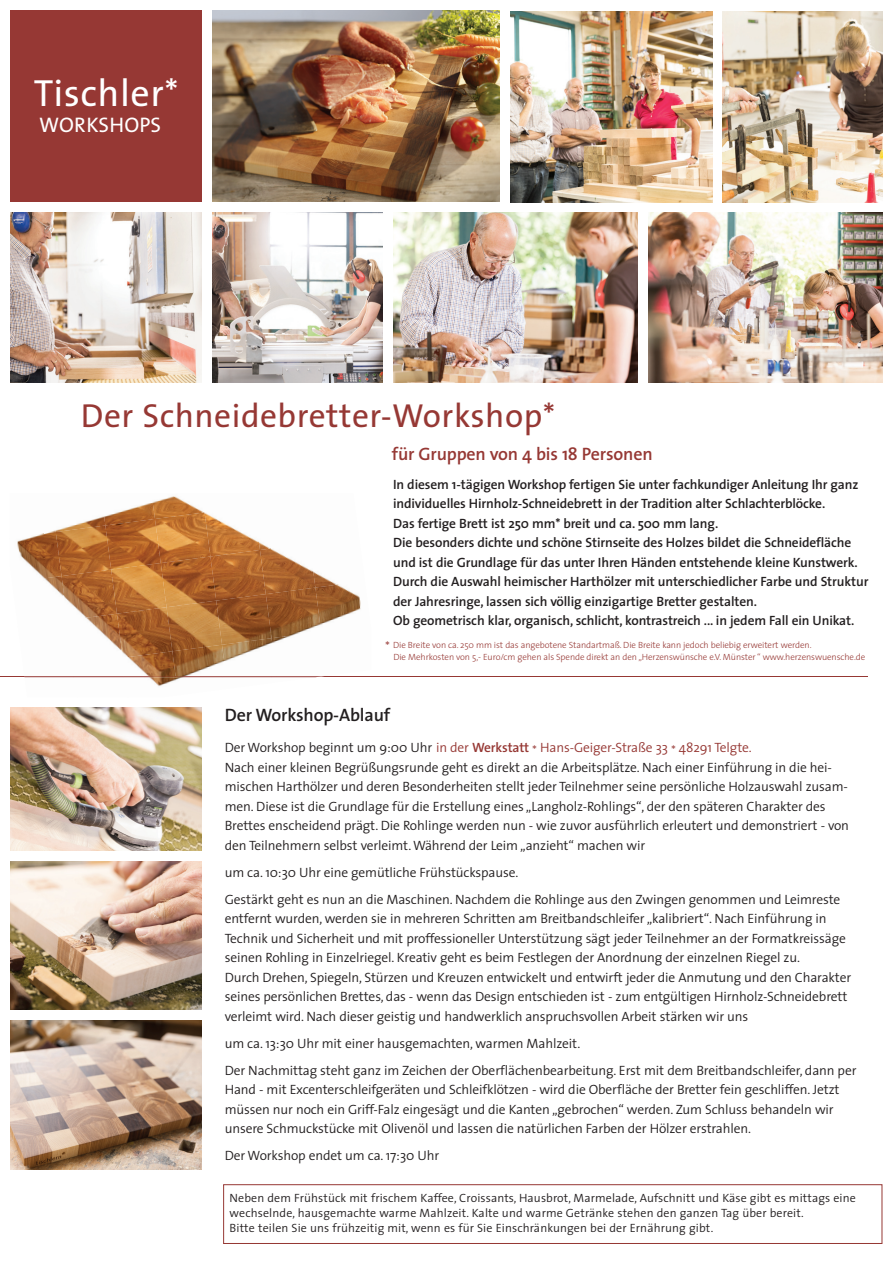
<style>
.page{position:relative;width:893px;height:1263px;background:#fff}
.page>*{position:absolute;margin:0;border:0;box-sizing:border-box;transform-origin:0 0}
.t1{font:37.95px "The Sans";letter-spacing:.015em;color:#fff}
.t2{font:33.45px "The Sans";letter-spacing:.015em;color:#963834}
.t3{font:21.15px "The Sans";letter-spacing:.01em;color:#fff}
.t4{font:600 18px "The Sans";letter-spacing:-.01em;color:#963834}
.t5{font:600 18px "The Sans";letter-spacing:-.01em;color:#231f20}
.t6{font:300 13.5px/19.5px "The Sans";letter-spacing:-.01em;color:#231f20}
.t7{font:600 13.5px/19.5px "The Sans";letter-spacing:-.01em;color:#231f20}
.t8{font:300 12px/15px "The Sans";letter-spacing:.01em;color:#231f20}
.t9{font:300 9px/12px "The Sans";letter-spacing:-.01em;color:#963834}
.s1{font-size:13.5px}
.s2{color:#963834}
.s3{font-weight:600;color:#963834}
</style>
<div class="page">
<img style="left:648px;top:213px;width:234px;height:170px">
<img style="left:213px;top:11px;width:287px;height:191px">
<img style="left:510px;top:11px;width:202px;height:191px">
<img style="left:723px;top:11px;width:159px;height:191px">
<img style="left:11px;top:213px;width:191px;height:170px">
<img style="left:11px;top:707px;width:191px;height:143px">
<img style="left:11px;top:861px;width:191px;height:149px">
<img style="left:11px;top:1020px;width:191px;height:149px">
<img style="left:213px;top:213px;width:170px;height:170px">
<img style="left:393px;top:213px;width:245px;height:170px">
<hr style="left:0;top:676px;width:867px;height:1px;background:#963834">
<img style="left:51px;top:517px;width:50px;height:15px">
<img style="left:101px;top:503px;width:50px;height:22px">
<img style="left:151px;top:496px;width:51px;height:23px">
<img style="left:17px;top:532px;width:39px;height:44px">
<img style="left:56px;top:525px;width:49px;height:51px">
<img style="left:105px;top:519px;width:50px;height:50px">
<img style="left:155px;top:512px;width:50px;height:51px">
<img style="left:205px;top:513px;width:49px;height:43px">
<img style="left:254px;top:539px;width:7px;height:11px">
<img style="left:41px;top:576px;width:21px;height:20px">
<img style="left:62px;top:569px;width:49px;height:45px">
<img style="left:111px;top:563px;width:50px;height:51px">
<img style="left:161px;top:556px;width:49px;height:51px">
<img style="left:210px;top:550px;width:50px;height:51px">
<img style="left:260px;top:543px;width:49px;height:51px">
<img style="left:309px;top:569px;width:21px;height:18px">
<img style="left:82px;top:614px;width:35px;height:33px">
<img style="left:117px;top:607px;width:49px;height:46px">
<img style="left:166px;top:601px;width:50px;height:50px">
<img style="left:216px;top:594px;width:50px;height:51px">
<img style="left:266px;top:587px;width:49px;height:51px">
<img style="left:315px;top:581px;width:46px;height:46px">
<img style="left:24px;top:677px;width:49px;height:1px">
<img style="left:123px;top:651px;width:49px;height:35px">
<img style="left:172px;top:645px;width:50px;height:37px">
<img style="left:222px;top:638px;width:50px;height:40px">
<img style="left:272px;top:632px;width:52px;height:46px">
<img style="left:321px;top:625px;width:40px;height:51px">
<img style="left:24px;top:676px;width:297px;height:1px">
<div style="left:223px;top:1184px;width:659px;height:60px;border:1px solid #963834"></div>
<div style="left:11px;top:11px;width:191px;height:191px;background:#963834"></div>
<h1 class="t1" style="left:34px;top:61px;width:146px">Tischler*</h1>
<h3 class="t3" style="left:39px;top:107px;width:124px">WORKSHOPS</h3>
<h2 class="t2" style="left:81px;top:388px;width:476px">Der Schneidebretter-Workshop*</h2>
<h3 class="t4" style="left:392px;top:439px;width:262px">für Gruppen von 4 bis 18 Personen</h3>
<p class="t7" style="left:393px;top:474px;width:477px">In diesem 1-tägigen Workshop fertigen Sie unter fachkundiger Anleitung Ihr ganz individuelles Hirnholz-Schneidebrett in der Tradition alter Schlachterblöcke.<br>Das fertige Brett ist 250 mm* breit und ca. 500 mm lang.<br>Die besonders dichte und schöne Stirnseite des Holzes bildet die Schneidefläche und ist die Grundlage für das unter Ihren Händen entstehende kleine Kunstwerk.<br>Durch die Auswahl heimischer Harthölzer mit unterschiedlicher Farbe und Struktur der Jahresringe, lassen sich völlig einzigartige Bretter gestalten.<br>Ob geometrisch klar, organisch, schlicht, kontrastreich ... in jedem Fall ein Unikat.</p>
<p class="t9" style="left:393px;top:639px;width:473px;text-indent:-8px"><span class="s1">*</span> Die Breite von ca. 250 mm ist das angebotene Standartmaß. Die Breite kann jedoch beliebig erweitert werden.<br>Die Mehrkosten von 5,- Euro/cm gehen als Spende direkt an den „Herzenswünsche e.V. Münster “ www.herzenswuensche.de</p>
<h3 class="t5" style="left:225px;top:699px;width:167px">Der Workshop-Ablauf</h3>
<p class="t6" style="left:225px;top:737px;width:626px">Der Workshop beginnt um 9:00 Uhr <span class="s2">in der</span> <span class="s3">Werkstatt</span> <span class="s2">*</span> <span class="s2">Hans-Geiger-Straße 33</span> <span class="s2">*</span> <span class="s2">48291 Telgte.<br></span>Nach einer kleinen Begrüßungsrunde geht es direkt an die Arbeitsplätze. Nach einer Einführung in die hei&shy;mischen Harthölzer und deren Besonderheiten stellt jeder Teilnehmer seine persönliche Holzauswahl zusam&shy;men. Diese ist die Grundlage für die Erstellung eines „Langholz-Rohlings“, der den späteren Charakter des Brettes enscheidend prägt. Die Rohlinge werden nun - wie zuvor ausführlich erleutert und demonstriert - von den Teilnehmern selbst verleimt. Während der Leim „anzieht“ machen wir</p>
<p class="t6" style="left:225px;top:858px;width:617px;line-height:27px">um ca. 10:30 Uhr eine gemütliche Frühstückspause.<br>Gestärkt geht es nun an die Maschinen. Nachdem die Rohlinge aus den Zwingen genommen und Leimreste</p>
<p class="t6" style="left:225px;top:908px;width:628px">entfernt wurden, werden sie in mehreren Schritten am Breitbandschleifer „kalibriert“. Nach Einführung in Technik und Sicherheit und mit proffessioneller Unterstützung sägt jeder Teilnehmer an der Formatkreissäge seinen Rohling in Einzelriegel. Kreativ geht es beim Festlegen der Anordnung der einzelnen Riegel zu.<br>Durch Drehen, Spiegeln, Stürzen und Kreuzen entwickelt und entwirft jeder die Anmutung und den Charakter seines persönlichen Brettes, das - wenn das Design entschieden ist - zum entgültigen Hirnholz-Schneidebrett verleimt wird. Nach dieser geistig und handwerklich anspruchsvollen Arbeit stärken wir uns</p>
<p class="t6" style="left:225px;top:1029px;width:633px;line-height:27px">um ca. 13:30 Uhr mit einer hausgemachten, warmen Mahlzeit.<br>Der Nachmittag steht ganz im Zeichen der Oberflächenbearbeitung. Erst mit dem Breitbandschleifer, dann per</p>
<p class="t6" style="left:225px;top:1079px;width:616px">Hand - mit Excenterschleifgeräten und Schleifklötzen - wird die Oberfläche der Bretter fein geschliffen. Jetzt müssen nur noch ein Griff-Falz eingesägt und die Kanten „gebrochen“ werden. Zum Schluss behandeln wir unsere Schmuckstücke mit Olivenöl und lassen die natürlichen Farben der Hölzer erstrahlen.</p>
<p class="t6" style="left:225px;top:1145px;width:216px">Der Workshop endet um ca. 17:30 Uhr</p>
<p class="t8" style="left:230px;top:1190px;width:628px">Neben dem Frühstück mit frischem Kaffee, Croissants, Hausbrot, Marmelade, Aufschnitt und Käse gibt es mittags eine wechselnde, hausgemachte warme Mahlzeit. Kalte und warme Getränke stehen den ganzen Tag über bereit.<br>Bitte teilen Sie uns frühzeitig mit, wenn es für Sie Einschränkungen bei der Ernährung gibt.</p>
</div>
